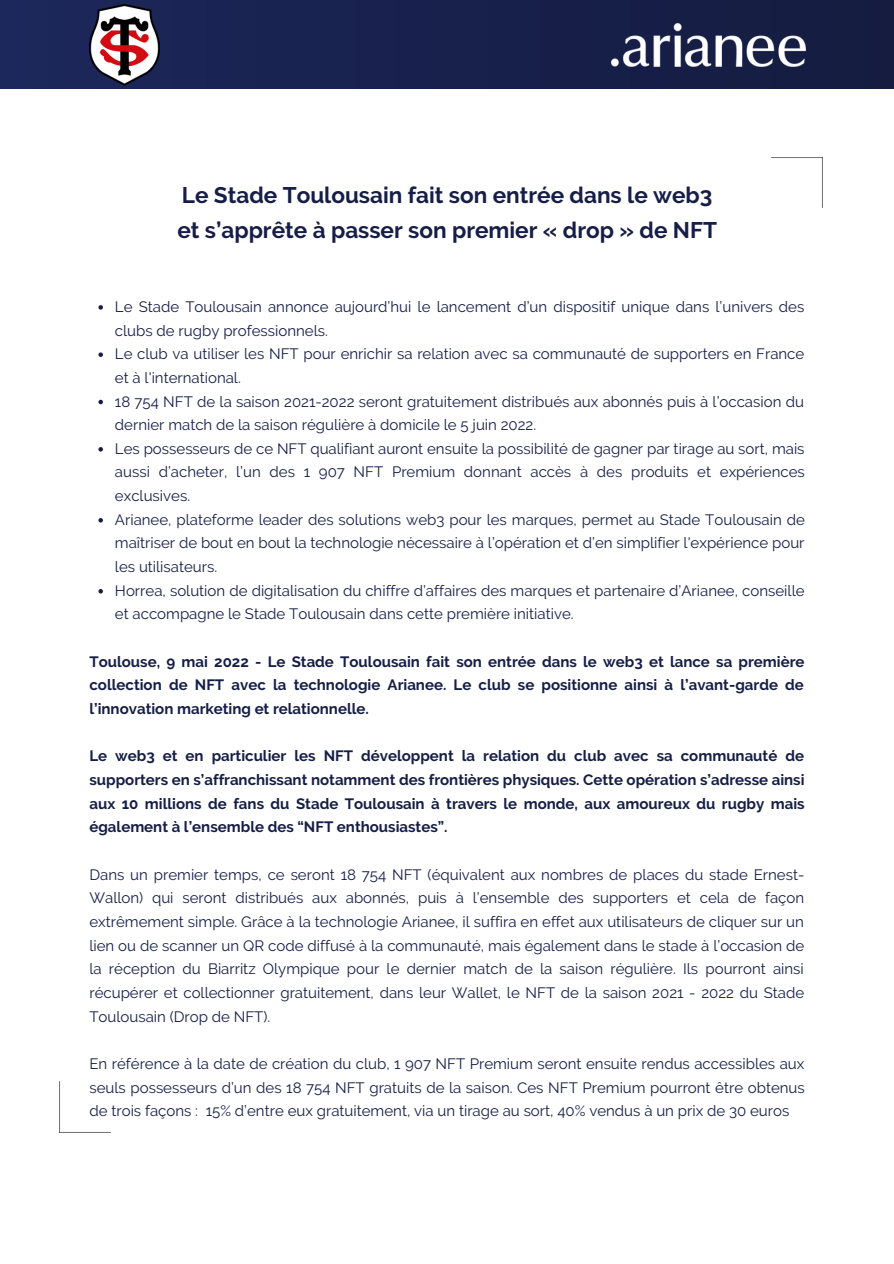
<style>
.page{position:relative;width:894px;height:1264px;background:#fff}
.page>*{position:absolute;margin:0;border:0;box-sizing:border-box;transform-origin:0 0}
.t1{font:700 22.5px "Raleway";color:#161e47}
.t2{font:15px/23.7px "Raleway";color:#161e47}
.t3{font:700 15px/23.7px "Raleway";color:#161e47;text-align:justify}
</style>
<div class="page">
<img style="left:0;top:0;width:893px;height:89px">
<svg style="left:98px;top:305px;width:5px;height:4px"></svg>
<svg style="left:98px;top:352px;width:5px;height:5px"></svg>
<svg style="left:98px;top:400px;width:5px;height:4px"></svg>
<svg style="left:98px;top:447px;width:5px;height:4px"></svg>
<svg style="left:98px;top:518px;width:5px;height:4px"></svg>
<svg style="left:98px;top:589px;width:5px;height:4px"></svg>
<img style="left:611px;top:24px;width:193px;height:42px">
<img style="left:771px;top:157px;width:50px;height:1px">
<img style="left:89px;top:4px;width:70px;height:81px">
<p class="t1" style="left:182px;top:181px;width:532px">Le Stade Toulousain fait son entrée dans le web3</p>
<p class="t1" style="left:177px;top:216px;width:541px">et s’apprête à passer son premier « drop » de NFT</p>
<p class="t2" style="left:115px;top:295px;width:690px">Le Stade Toulousain annonce aujourd’hui le lancement d’un dispositif unique dans l’univers des clubs de rugby professionnels.</p>
<p class="t2" style="left:115px;top:342px;width:690px">Le club va utiliser les NFT pour enrichir sa relation avec sa communauté de supporters en France et à l'international.</p>
<p class="t2" style="left:115px;top:389px;width:690px">18 754 NFT de la saison 2021-2022 seront gratuitement distribués aux abonnés puis à l’occasion du dernier match de la saison régulière à domicile le 5 juin 2022.</p>
<p class="t2" style="left:115px;top:436px;width:691px;text-align:justify">Les possesseurs de ce NFT qualifiant auront ensuite la possibilité de gagner par tirage au sort, mais aussi d’acheter, l’un des 1 907 NFT Premium donnant accès à des produits et expériences exclusives.</p>
<p class="t2" style="left:115px;top:507px;width:691px;text-align:justify">Arianee, plateforme leader des solutions web3 pour les marques, permet au Stade Toulousain de maîtriser de bout en bout la technologie nécessaire à l’opération et d’en simplifier l'expérience pour les utilisateurs.</p>
<p class="t2" style="left:115px;top:578px;width:691px">Horrea, solution de digitalisation du chiffre d’affaires des marques et partenaire d’Arianee, conseille et accompagne le Stade Toulousain dans cette première initiative.</p>
<p class="t3" style="left:89px;top:649px;width:716px">Toulouse, 9 mai 2022 - Le Stade Toulousain fait son entrée dans le web3 et lance sa première collection de NFT avec la technologie Arianee. Le club se positionne ainsi à l’avant-garde de l’innovation marketing et relationnelle.</p>
<p class="t3" style="left:89px;top:744px;width:716px">Le web3 et en particulier les NFT développent la relation du club avec sa communauté de supporters en s’affranchissant notamment des frontières physiques. Cette opération s’adresse ainsi aux 10 millions de fans du Stade Toulousain à travers le monde, aux amoureux du rugby mais également à l’ensemble des “NFT enthousiastes”.</p>
<p class="t2" style="left:89px;top:862px;width:716px;text-align:justify">Dans un premier temps, ce seront 18 754 NFT (équivalent aux nombres de places du stade Ernest-Wallon) qui seront distribués aux abonnés, puis à l’ensemble des supporters et cela de façon extrêmement simple. Grâce à la technologie Arianee, il suffira en effet aux utilisateurs de cliquer sur un lien ou de scanner un QR code diffusé à la communauté, mais également dans le stade à l’occasion de la réception du Biarritz Olympique pour le dernier match de la saison régulière. Ils pourront ainsi récupérer et collectionner gratuitement, dans leur Wallet, le NFT de la saison 2021 - 2022 du Stade Toulousain (Drop de NFT).</p>
<p class="t2" style="left:89px;top:1051px;width:716px;text-align:justify">En référence à la date de création du club, 1 907 NFT Premium seront ensuite rendus accessibles aux seuls possesseurs d’un des 18 754 NFT gratuits de la saison. Ces NFT Premium pourront être obtenus de trois façons : 15% d’entre eux gratuitement, via un tirage au sort, 40% vendus à un prix de 30 euros</p>
</div>
